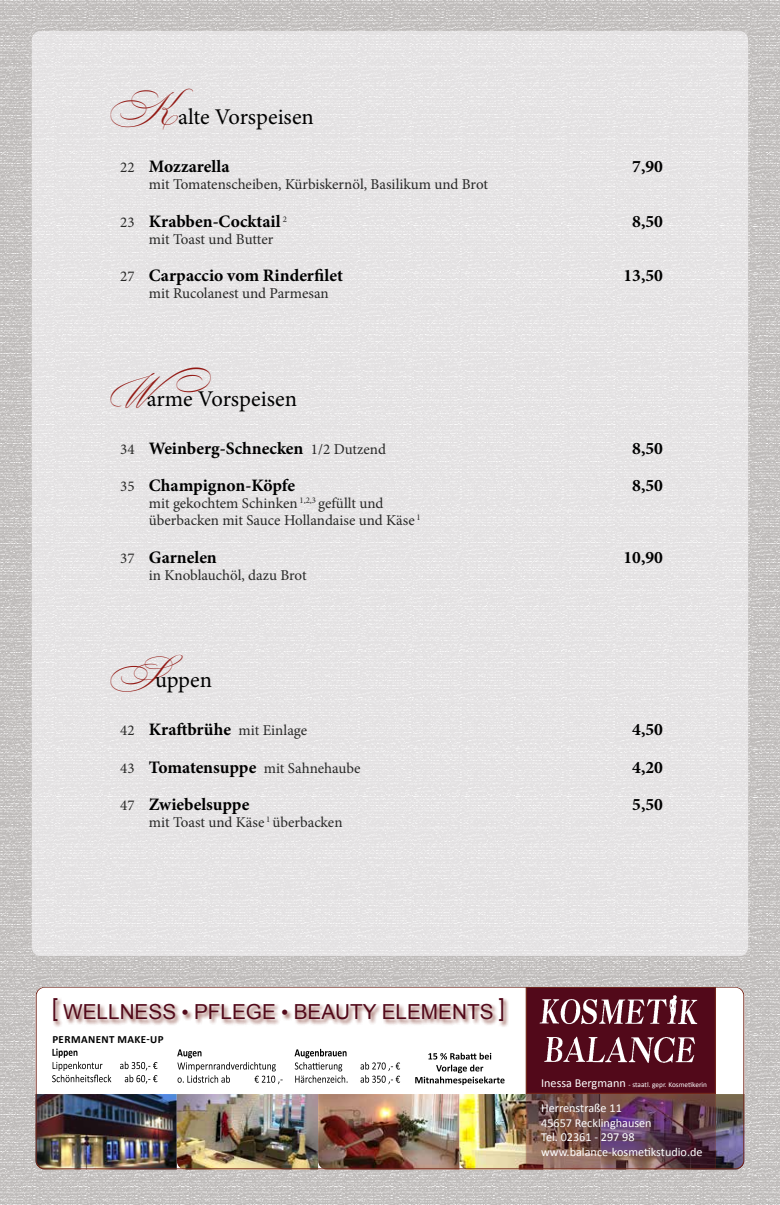
<style>
.page{position:relative;width:780px;height:1205px;background:#fff}
.page>*{position:absolute;margin:0;border:0;box-sizing:border-box;transform-origin:0 0}
.t1{font:22.5px "Minion Pro";letter-spacing:-.005em;color:#000}
.t2{font:20.75px "Arial";color:#52091a}
.t3{font:700 17.5px "Minion Pro";color:#000}
.t4{font:15px/16.9px "Minion Pro";letter-spacing:-.005em;color:#282827}
.t5{font:12.12px/14.6px "Calibri";color:#fff}
.t6{font:700 11px "Calibri";letter-spacing:.04em;color:#000}
.t7{font:7.25px "Calibri";color:#fff}
.s1{font-family:"Bickham Script Two";font-size:33.75px;color:#931914}
.s2{font-weight:400;font-size:15px;color:#282827}
.s3{font-weight:700;font-size:17.5px;color:#000}
.s4{font-size:24.88px}
.s5{font-family:"Times New Roman"}
.s6{font-size:12.12px}
</style>
<div class="page">
<img style="left:0;top:0;width:780px;height:1205px">
<img style="left:32px;top:31px;width:716px;height:925px">
<img style="left:35px;top:987px;width:709px;height:182px">
<h1 class="t1" style="left:106px;top:102px;width:209px"><span class="s1">K</span>alte Vorspeisen</h1>
<p class="t3" style="left:120px;top:154px;width:111px"><span class="s2">22</span> Mozzarella</p>
<p class="t3" style="left:632px;top:154px;width:32px">7,90</p>
<p class="t4" style="left:149px;top:176px;width:340px">mit Tomatenscheiben, Kürbiskernöl, Basilikum und Brot</p>
<p class="t3" style="left:120px;top:209px;width:168px"><span class="s2">23</span> Krabben-Cocktail <sup>2</sup></p>
<p class="t3" style="left:632px;top:209px;width:32px">8,50</p>
<p class="t4" style="left:149px;top:231px;width:126px">mit Toast und Butter</p>
<p class="t3" style="left:120px;top:263px;width:224px"><span class="s2">27</span> Carpaccio vom Rinderfilet</p>
<p class="t3" style="left:623px;top:263px;width:41px">13,50</p>
<p class="t4" style="left:149px;top:285px;width:181px">mit Rucolanest und Parmesan</p>
<h1 class="t1" style="left:106px;top:383px;width:192px"><span class="s1">W</span>arme Vorspeisen</h1>
<p class="t3" style="left:120px;top:436px;width:267px"><span class="s2">34</span> Weinberg-Schnecken <span class="s2">1/2 Dutzend</span></p>
<p class="t3" style="left:632px;top:436px;width:32px">8,50</p>
<p class="t3" style="left:120px;top:473px;width:176px"><span class="s2">35</span> Champignon-Köpfe</p>
<p class="t3" style="left:632px;top:473px;width:32px">8,50</p>
<p class="t4" style="left:149px;top:495px;width:273px">mit gekochtem Schinken <sup>1,2,3</sup> gefüllt und überbacken mit Sauce Hollandaise und Käse <sup>1</sup></p>
<p class="t3" style="left:120px;top:545px;width:98px"><span class="s2">37</span> Garnelen</p>
<p class="t3" style="left:623px;top:545px;width:41px">10,90</p>
<p class="t4" style="left:149px;top:566px;width:159px">in Knoblauchöl, dazu Brot</p>
<h1 class="t1" style="left:106px;top:664px;width:107px"><span class="s1">S</span>uppen</h1>
<p class="t4" style="left:120px;top:722px;width:188px">42 <span class="s3">Kraftbrühe</span> mit Einlage</p>
<p class="t3" style="left:632px;top:717px;width:32px">4,50</p>
<p class="t4" style="left:120px;top:759px;width:242px">43 <span class="s3">Tomatensuppe</span> mit Sahnehaube</p>
<p class="t3" style="left:632px;top:755px;width:32px">4,20</p>
<p class="t3" style="left:120px;top:792px;width:130px"><span class="s2">47</span> Zwiebelsuppe</p>
<p class="t3" style="left:632px;top:792px;width:32px">5,50</p>
<p class="t4" style="left:149px;top:814px;width:195px">mit Toast und Käse <sup>1</sup> überbacken</p>
<h2 class="t2" style="left:52px;top:998px;width:454px"><span class="s4">[</span> WELLNESS <span class="s5">•</span> PFLEGE <span class="s5">•</span> BEAUTY ELEMENTS <span class="s4">]</span></h2>
<p class="t6" style="left:52px;top:1032px;width:113px">PERMANENT MAKE-UP</p>
<p class="t7" style="left:541px;top:1080px;width:167px"><span class="s6">Inessa Bergmann</span> - staatl. gepr. Kosmetikerin</p>
<p class="t5" style="left:541px;top:1100px;width:163px">Herrenstraße 11<br>45657 Recklinghausen<br>Tel. 02361 - 297 98 www.balance-kosmetikstudio.de</p>
</div>
